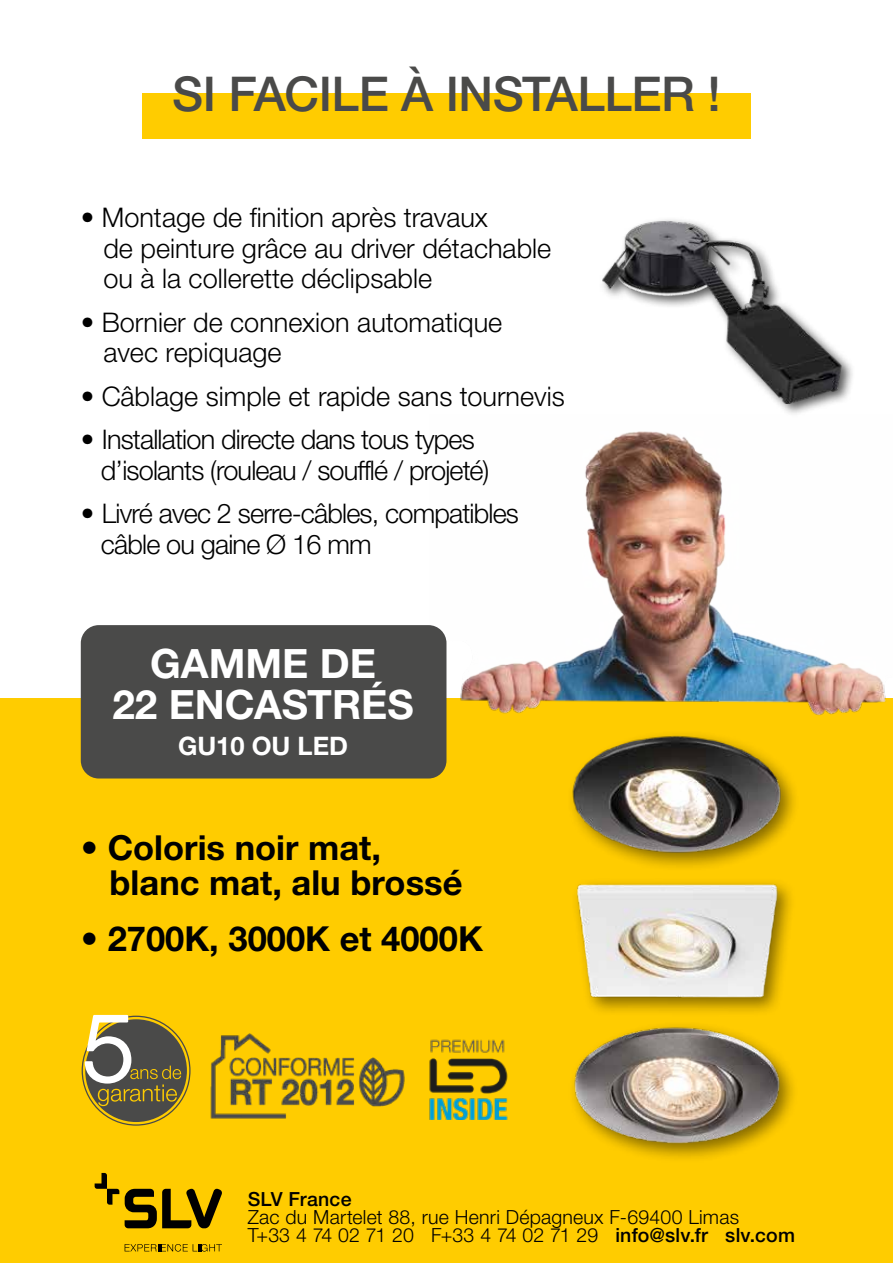
<style>
.page{position:relative;width:893px;height:1263px;background:#fff}
.page>*{position:absolute;margin:0;border:0;box-sizing:border-box;transform-origin:0 0}
.t1{font:500 48px "Helvetica Neue LTW1 G";letter-spacing:-.01em;color:#4a4a49}
.t2{font:700 40.5px/40.5px "Helvetica Neue LTW1 G";color:#fff;text-align:center}
.t3{font:700 34.5px/34.5px "Helvetica Neue LTW1 G";color:#000}
.t4{font:300 27px/30.3px "Helvetica Neue LTW1 G";color:#000}
.t5{font:300 27px/30.3px "Helvetica Neue LTW1 G";letter-spacing:-.03em;color:#000}
.t6{font:700 25.5px "Helvetica Neue LTW1 G";color:#fff}
.t7{font:300 19.5px/18px "Helvetica Neue LTW1 G";letter-spacing:.01em;color:#000}
.t8{font:500 19.5px "Helvetica Neue LTW1 G";letter-spacing:.01em;color:#000}
.s1{font-weight:500}
</style>
<div class="page">
<div style="left:0;top:698px;width:893px;height:565px;background:#fc0"></div>
<img style="left:432px;top:431px;width:454px;height:312px">
<svg style="left:95px;top:1173px;width:24px;height:32px"></svg>
<svg style="left:125px;top:1189px;width:97px;height:39px"></svg>
<svg style="left:125px;top:1244px;width:97px;height:7px"></svg>
<div style="left:81px;top:625px;width:365px;height:153px;background:#4a4a49;border-radius:18px"></div>
<div style="left:599px;top:216px;width:256px;height:201px;background:#000;opacity:.67"></div>
<img style="left:601px;top:218px;width:241px;height:186px">
<div style="left:142px;top:94px;width:608px;height:45px;background:#fc0"></div>
<div style="left:568px;top:1021px;width:231px;height:142px;background:#000;opacity:.48"></div>
<img style="left:572px;top:1024px;width:210px;height:121px">
<div style="left:566px;top:730px;width:235px;height:142px;background:#000;opacity:.48"></div>
<img style="left:570px;top:733px;width:214px;height:122px">
<div style="left:571px;top:878px;width:226px;height:139px;background:#000;opacity:.48"></div>
<img style="left:574px;top:878px;width:206px;height:129px">
<div style="left:85px;top:1019px;width:102px;height:103px;background:#4a4a49;border-radius:50%"></div>
<svg style="left:84px;top:1014px;width:97px;height:92px"></svg>
<img style="left:210px;top:1033px;width:195px;height:86px">
<img style="left:429px;top:1039px;width:79px;height:80px">
<h1 class="t1" style="left:172px;top:65px;width:550px">SI FACILE À INSTALLER !</h1>
<p class="t4" style="left:103px;top:202px;width:449px;text-indent:-23px">• Montage de finition après travaux<br>de peinture grâce au driver détachable ou à la collerette déclipsable</p>
<p class="t4" style="left:103px;top:307px;width:400px;text-indent:-23px">• Bornier de connexion automatique avec repiquage</p>
<p class="t4" style="left:81px;top:381px;width:485px">• Câblage simple et rapide sans tournevis</p>
<p class="t5" style="left:101px;top:425px;width:390px;text-indent:-20px">• Installation directe dans tous types d’isolants (rouleau / soufflé / projeté)</p>
<p class="t5" style="left:101px;top:499px;width:419px;text-indent:-20px">• Livré avec 2 serre-câbles, compatibles câble ou gaine Ø 16 mm</p>
<h2 class="t2" style="left:112px;top:643px;width:303px">GAMME DE<br>22 ENCASTRÉS</h2>
<p class="t6" style="left:178px;top:730px;width:172px">GU10 OU LED</p>
<p class="t3" style="left:110px;top:830px;width:354px;text-indent:-29px">• Coloris noir mat, blanc mat, alu brossé</p>
<p class="t3" style="left:81px;top:921px;width:404px">• 2700K, 3000K et 4000K</p>
<p class="t8" style="left:248px;top:1187px;width:105px">SLV France</p>
<p class="t7" style="left:248px;top:1208px;width:549px">Zac du Martelet 88, rue Henri Dépagneux F-69400 Limas<br>T+33 4 74 02 71 20 F+33 4 74 02 71 29 <span class="s1">info@slv.fr slv.com</span></p>
</div>
